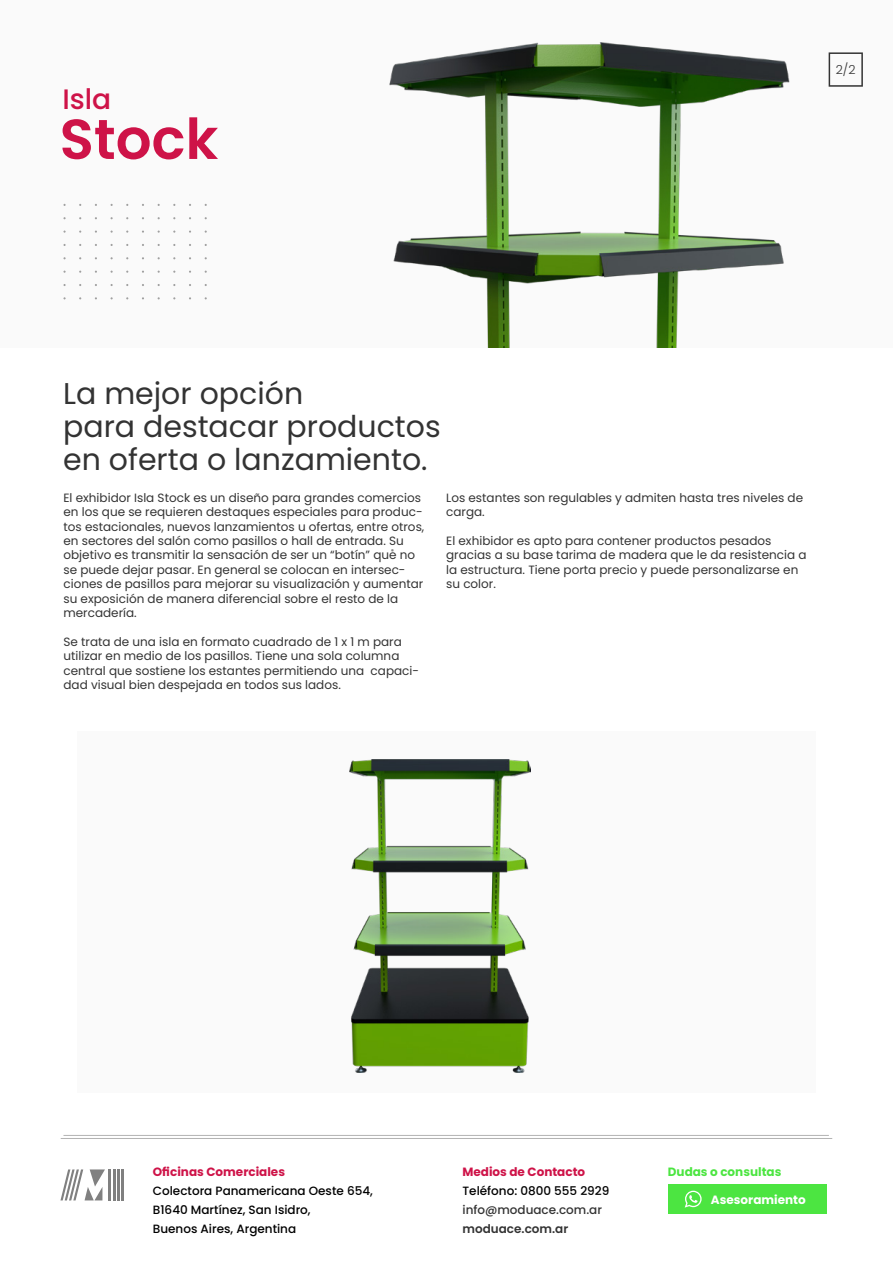
<style>
.page{position:relative;width:893px;height:1263px;background:#fff}
.page>*{position:absolute;margin:0;border:0;box-sizing:border-box;transform-origin:0 0}
.t1{font:600 56.25px "Poppins";color:#ce1348}
.t2{font:30px/33px "Poppins";color:#333}
.t3{font:500 28.05px "Poppins";color:#ce1348}
.t4{font:300 12.45px "Poppins";color:#333}
.t5{font:12px/14.4px "Poppins";color:#333}
.t6{font:500 12px/19px "Poppins";color:#000}
.t7{font:700 12px "Poppins";color:#ce1348}
.t8{font:500 12px "Poppins";color:#333}
.t9{font:700 12px "Poppins";color:#4ce541}
.t10{font:600 12px "Poppins";color:#333}
.t11{font:700 12px "Poppins";color:#fff}
.t12{font:500 5.4px "Poppins";color:#333}
</style>
<div class="page">
<hr style="left:63px;top:1135px;width:766px;height:1px;background:#b3b3b3">
<hr style="left:109px;top:1169px;width:2px;height:31px;background:#808080">
<hr style="left:113px;top:1169px;width:2px;height:31px;background:#808080">
<hr style="left:117px;top:1169px;width:3px;height:31px;background:#808080">
<hr style="left:122px;top:1169px;width:2px;height:31px;background:#808080">
<svg style="left:60px;top:1169px;width:45px;height:31px"></svg>
<div style="left:669px;top:1184px;width:158px;height:30px;background:#4ce541"></div>
<svg style="left:685px;top:1191px;width:17px;height:16px"></svg>
<div style="left:0;top:0;width:893px;height:348px;background:#fafafa"></div>
<svg style="left:829px;top:52px;width:34px;height:35px"></svg>
<img style="left:389px;top:42px;width:401px;height:306px">
<div style="left:77px;top:731px;width:739px;height:361px;background:#fafafa"></div>
<hr style="left:61px;top:1138px;width:771px;height:1px;background:#b3b3b3">
<img style="left:349px;top:760px;width:181px;height:313px">
<h3 class="t3" style="left:62px;top:83px;width:50px">Isla</h3>
<h1 class="t1" style="left:60px;top:107px;width:160px">Stock</h1>
<p class="t4" style="left:836px;top:63px;width:21px">2/2</p>
<h2 class="t2" style="left:63px;top:377px;width:379px">La mejor opción<br>para destacar productos en oferta o lanzamiento.</h2>
<p class="t5" style="left:63px;top:490px;width:362px">El exhibidor Isla Stock es un diseño para grandes comercios en los que se requieren destaques especiales para produc&shy;tos estacionales, nuevos lanzamientos u ofertas, entre otros, en sectores del salón como pasillos o hall de entrada. Su objetivo es transmitir la sensación de ser un “botín” que no se puede dejar pasar. En general se colocan en intersec&shy;ciones de pasillos para mejorar su visualización y aumentar su exposición de manera diferencial sobre el resto de la mercadería.</p>
<p class="t5" style="left:63px;top:634px;width:357px">Se trata de una isla en formato cuadrado de 1 x 1 m para utilizar en medio de los pasillos. Tiene una sola columna central que sostiene los estantes permitiendo una capaci&shy;dad visual bien despejada en todos sus lados.</p>
<p class="t5" style="left:446px;top:490px;width:358px">Los estantes son regulables y admiten hasta tres niveles de carga.</p>
<p class="t5" style="left:446px;top:534px;width:362px">El exhibidor es apto para contener productos pesados gracias a su base tarima de madera que le da resistencia a la estructura. Tiene porta precio y puede personalizarse en su color.</p>
<p class="t12" style="left:391px;top:548px;width:4px">®</p>
<p class="t7" style="left:153px;top:1165px;width:134px">Oficinas Comerciales</p>
<p class="t6" style="left:153px;top:1181px;width:221px">Colectora Panamericana Oeste 654,<br>B1640 Martínez, San Isidro,<br>Buenos Aires, Argentina</p>
<p class="t7" style="left:462px;top:1165px;width:124px">Medios de Contacto</p>
<p class="t6" style="left:462px;top:1181px;width:148px">Teléfono: 0800 555 2929</p>
<p class="t8" style="left:462px;top:1203px;width:141px">info@moduace.com.ar</p>
<p class="t10" style="left:462px;top:1222px;width:107px">moduace.com.ar</p>
<p class="t9" style="left:668px;top:1165px;width:115px">Dudas o consultas</p>
<p class="t11" style="left:711px;top:1193px;width:96px">Asesoramiento</p>
</div>
